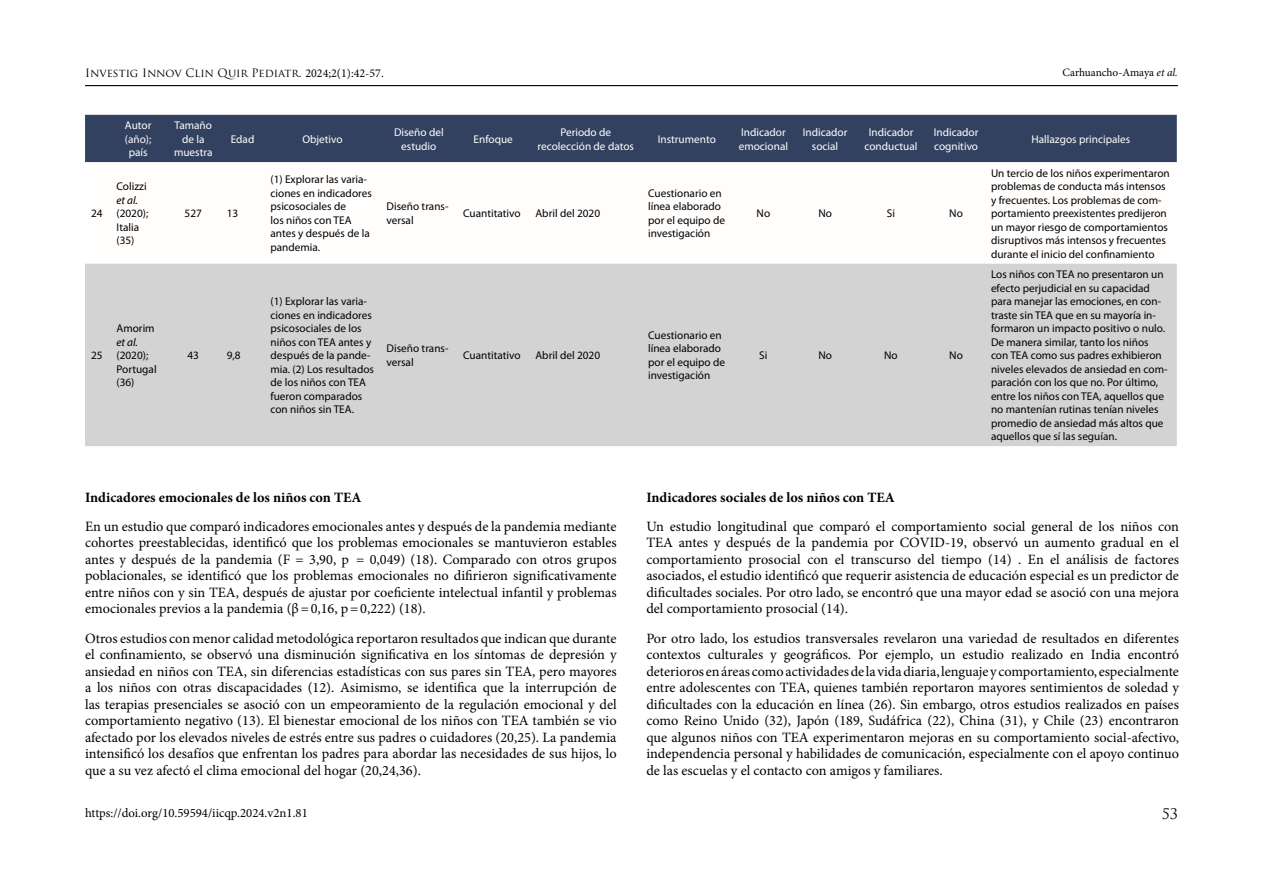
<style>
.page{position:relative;width:1263px;height:893px;background:#fff}
.page>*{position:absolute;margin:0;border:0;box-sizing:border-box;transform-origin:0 0}
.t1{font:14.25px/16.5px "Minion Pro";color:#000;text-align:justify}
.t2{font:700 14.25px "Minion Pro";color:#000}
.t3{font:14.25px "Trajan Pro";color:#000}
.t4{font:12.75px "Minion Pro";color:#000}
.t5{font:11.25px/13.5px "Myriad Pro";color:#000}
.t6{font:11.25px/13.5px "Myriad Pro";color:#fffefd;text-align:center}
.t7{font:11.25px "Trajan Pro";color:#000}
.t8{font:11.25px "Minion Pro";letter-spacing:-.005em;color:#000}
.t9{font:italic 11.25px "Myriad Pro";color:#000}
.s1{font-family:"Minion Pro";font-size:12px}
.s2{font-style:italic}
</style>
<div class="page">
<hr style="left:85px;top:85px;width:1093px;height:1px;background:#000">
<div style="left:85px;top:115px;width:1092px;height:47px;background:#334160"></div>
<svg style="left:85px;top:162px;width:1092px;height:102px"></svg>
<div style="left:85px;top:264px;width:1092px;height:182px;background:#d3d3d3"></div>
<p class="t7" style="left:85px;top:66px;width:300px">Investig Innov Clin Quir Pediatr. <span class="s1">2024;2(1):42-57.</span></p>
<p class="t8" style="left:1063px;top:65px;width:117px">Carhuancho-Amaya <span class="s2">et al.</span></p>
<p class="t5" style="left:91px;top:206px;width:13px">24</p>
<p class="t5" style="left:91px;top:348px;width:13px">25</p>
<p class="t6" style="left:125px;top:119px;width:28px">Autor (año); país</p>
<p class="t6" style="left:174px;top:119px;width:40px">Tamaño de la muestra</p>
<p class="t6" style="left:231px;top:132px;width:25px">Edad</p>
<p class="t6" style="left:302px;top:132px;width:42px">Objetivo</p>
<p class="t6" style="left:394px;top:125px;width:51px">Diseño del estudio</p>
<p class="t6" style="left:474px;top:132px;width:41px">Enfoque</p>
<p class="t6" style="left:537px;top:125px;width:98px">Periodo de recolección de datos</p>
<p class="t6" style="left:658px;top:132px;width:60px">Instrumento</p>
<p class="t6" style="left:739px;top:125px;width:51px;text-align:left">Indicador emocional</p>
<p class="t6" style="left:803px;top:125px;width:46px">Indicador social</p>
<p class="t6" style="left:864px;top:125px;width:55px">Indicador conductual</p>
<p class="t6" style="left:934px;top:125px;width:46px;text-align:left">Indicador cognitivo</p>
<p class="t6" style="left:1031px;top:132px;width:100px">Hallazgos principales</p>
<p class="t5" style="left:117px;top:179px;width:32px">Colizzi</p>
<p class="t9" style="left:117px;top:193px;width:23px">et al.</p>
<p class="t5" style="left:117px;top:206px;width:33px">(2020);<br>Italia (35)</p>
<p class="t5" style="left:185px;top:206px;width:19px">527</p>
<p class="t5" style="left:227px;top:206px;width:13px">13</p>
<p class="t5" style="left:117px;top:321px;width:40px">Amorim</p>
<p class="t9" style="left:117px;top:335px;width:23px">et al.</p>
<p class="t5" style="left:117px;top:348px;width:42px">(2020);<br>Portugal (36)</p>
<p class="t5" style="left:187px;top:348px;width:13px">43</p>
<p class="t5" style="left:227px;top:348px;width:15px">9,8</p>
<p class="t5" style="left:270px;top:173px;width:103px">(1) Explorar las varia&shy;ciones en indicadores psicosociales de<br>los niños con TEA antes y después de la pandemia.</p>
<p class="t5" style="left:387px;top:200px;width:63px">Diseño trans&shy;versal</p>
<p class="t5" style="left:463px;top:206px;width:59px">Cuantitativo</p>
<p class="t5" style="left:535px;top:206px;width:66px">Abril del 2020</p>
<p class="t5" style="left:270px;top:294px;width:105px">(1) Explorar las varia&shy;ciones en indicadores psicosociales de los niños con TEA antes y después de la pande&shy;mia. (2) Los resultados de los niños con TEA fueron comparados con niños sin TEA.</p>
<p class="t5" style="left:387px;top:342px;width:63px">Diseño trans&shy;versal</p>
<p class="t5" style="left:463px;top:348px;width:59px">Cuantitativo</p>
<p class="t5" style="left:535px;top:348px;width:66px">Abril del 2020</p>
<p class="t5" style="left:648px;top:186px;width:79px">Cuestionario en línea elaborado por el equipo de investigación</p>
<p class="t5" style="left:648px;top:328px;width:79px">Cuestionario en línea elaborado por el equipo de investigación</p>
<p class="t5" style="left:757px;top:206px;width:15px">No</p>
<p class="t5" style="left:818px;top:206px;width:15px">No</p>
<p class="t5" style="left:887px;top:206px;width:10px">Si</p>
<p class="t5" style="left:949px;top:206px;width:15px">No</p>
<p class="t5" style="left:759px;top:348px;width:10px">Si</p>
<p class="t5" style="left:818px;top:348px;width:15px">No</p>
<p class="t5" style="left:884px;top:348px;width:15px">No</p>
<p class="t5" style="left:949px;top:348px;width:15px">No</p>
<p class="t5" style="left:991px;top:166px;width:180px">Un tercio de los niños experimentaron problemas de conducta más intensos y frecuentes. Los problemas de com&shy;portamiento preexistentes predijeron un mayor riesgo de comportamientos disruptivos más intensos y frecuentes durante el inicio del confinamiento</p>
<p class="t5" style="left:991px;top:267px;width:178px">Los niños con TEA no presentaron un efecto perjudicial en su capacidad para manejar las emociones, en con&shy;traste sin TEA que en su mayoría in&shy;formaron un impacto positivo o nulo.<br>De manera similar, tanto los niños con TEA como sus padres exhibieron niveles elevados de ansiedad en com&shy;paración con los que no. Por último, entre los niños con TEA, aquellos que no mantenían rutinas tenían niveles promedio de ansiedad más altos que aquellos que sí las seguían.</p>
<p class="t2" style="left:85px;top:487px;width:278px">Indicadores emocionales de los niños con TEA</p>
<p class="t1" style="left:85px;top:518px;width:533px">En un estudio que comparó indicadores emocionales antes y después de la pandemia mediante cohortes preestablecidas, identificó que los problemas emocionales se mantuvieron estables antes y después de la pandemia (F = 3,90, p = 0,049) (18). Comparado con otros grupos poblacionales, se identificó que los problemas emocionales no difirieron significativamente entre niños con y sin TEA, después de ajustar por coeficiente intelectual infantil y problemas emocionales previos a la pandemia (β=0,16, p=0,222) (18).</p>
<p class="t1" style="left:85px;top:630px;width:533px">Otros estudios con menor calidad metodológica reportaron resultados que indican que durante el confinamiento, se observó una disminución significativa en los síntomas de depresión y ansiedad en niños con TEA, sin diferencias estadísticas con sus pares sin TEA, pero mayores a los niños con otras discapacidades (12). Asimismo, se identifica que la interrupción de las terapias presenciales se asoció con un empeoramiento de la regulación emocional y del comportamiento negativo (13). El bienestar emocional de los niños con TEA también se vio afectado por los elevados niveles de estrés entre sus padres o cuidadores (20,25). La pandemia intensificó los desafíos que enfrentan los padres para abordar las necesidades de sus hijos, lo que a su vez afectó el clima emocional del hogar (20,24,36).</p>
<p class="t4" style="left:85px;top:805px;width:224px">https://doi.org/10.59594/iicqp.2024.v2n1.81</p>
<p class="t2" style="left:646px;top:487px;width:250px">Indicadores sociales de los niños con TEA</p>
<p class="t1" style="left:646px;top:518px;width:534px">Un estudio longitudinal que comparó el comportamiento social general de los niños con TEA antes y después de la pandemia por COVID-19, observó un aumento gradual en el comportamiento prosocial con el transcurso del tiempo (14) . En el análisis de factores asociados, el estudio identificó que requerir asistencia de educación especial es un predictor de dificultades sociales. Por otro lado, se encontró que una mayor edad se asoció con una mejora del comportamiento prosocial (14).</p>
<p class="t1" style="left:646px;top:630px;width:534px">Por otro lado, los estudios transversales revelaron una variedad de resultados en diferentes contextos culturales y geográficos. Por ejemplo, un estudio realizado en India encontró deterioros en áreas como actividades de la vida diaria, lenguaje y comportamiento, especialmente entre adolescentes con TEA, quienes también reportaron mayores sentimientos de soledad y dificultades con la educación en línea (26). Sin embargo, otros estudios realizados en países como Reino Unido (32), Japón (189, Sudáfrica (22), China (31), y Chile (23) encontraron que algunos niños con TEA experimentaron mejoras en su comportamiento social-afectivo, independencia personal y habilidades de comunicación, especialmente con el apoyo continuo de las escuelas y el contacto con amigos y familiares.</p>
<p class="t3" style="left:1162px;top:804px;width:18px">53</p>
</div>
